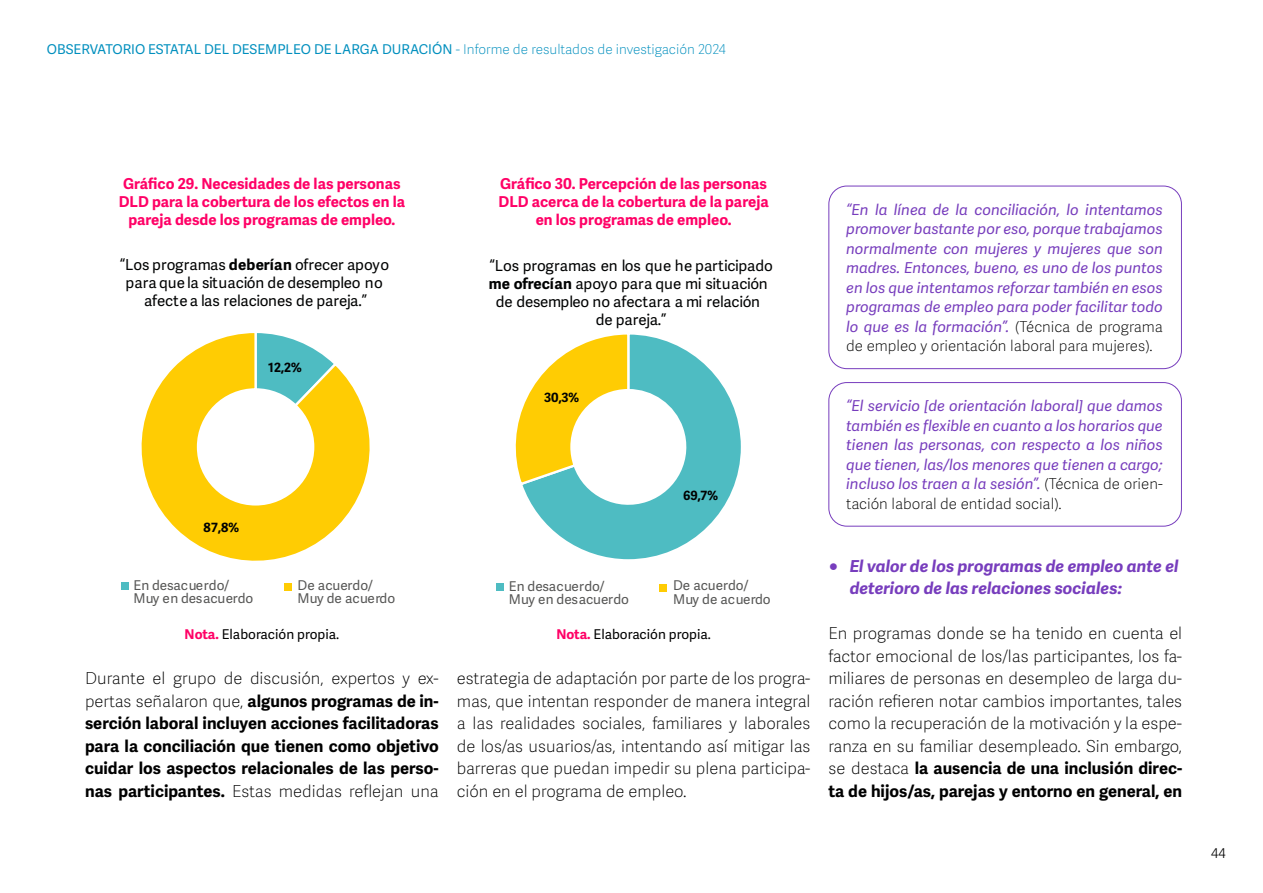
<style>
.page{position:relative;width:1263px;height:893px;background:#fff}
.page>*{position:absolute;margin:0;border:0;box-sizing:border-box;transform-origin:0 0}
.t1{font:100 16.5px/22.5px "Adelle Sans";color:#000;text-align:justify}
.t2{font:700 16.5px/22.5px "Adelle Sans";color:#000;text-align:justify}
.t3{font:italic 700 16.5px/22.5px "Adelle Sans";color:#773dbd}
.t4{font:15.15px/18.1px "Adelle Sans";color:#010202;text-align:center}
.t5{font:italic 15px/19.5px "Adelle Sans";color:#773dbd;text-align:justify}
.t6{font:700 15px/18px "Adelle Sans";color:#f06;text-align:center}
.t7{font:13.5px/13.2px "Adelle Sans";letter-spacing:.005em;color:#575756}
.t8{font:13.5px "Adelle Sans";color:#008fbe}
.t9{font:13.5px "Adelle Sans";color:#000}
.t10{font:300 13.5px "Adelle Sans";color:#000}
.t11{font:700 12.75px "Adelle Sans";letter-spacing:.01em;color:#010202}
.s1{font-weight:100}
.s2{font-weight:700}
.s3{font-weight:700;color:#f06}
.s4{font-weight:100;font-style:normal;color:#000}
.s5{font-weight:100;font-style:normal}
</style>
<div class="page">
<svg style="left:141px;top:333px;width:229px;height:228px"></svg>
<div style="left:121px;top:583px;width:7px;height:7px;background:#4ebcc2"></div>
<div style="left:284px;top:584px;width:7px;height:7px;background:#ffcc03"></div>
<div style="left:497px;top:583px;width:7px;height:8px;background:#4ebcc2"></div>
<div style="left:660px;top:584px;width:7px;height:8px;background:#ffcc03"></div>
<svg style="left:523px;top:334px;width:218px;height:226px"></svg>
<svg style="left:515px;top:334px;width:116px;height:153px"></svg>
<div style="left:828px;top:186px;width:354px;height:183px;border:1px solid #773dbd;border-radius:18px"></div>
<div style="left:828px;top:382px;width:354px;height:145px;border:1px solid #773dbd;border-radius:18px"></div>
<p class="t8" style="left:47px;top:41px;width:680px">OBSERVATORIO ESTATAL DEL DESEMPLEO DE LARGA DURACIÓN <span class="s1">- Informe de resultados de investigación 2024</span></p>
<p class="t6" style="left:119px;top:175px;width:288px">Gráfico 29. Necesidades de las personas<br>DLD para la cobertura de los efectos en la pareja desde los programas de empleo.</p>
<p class="t4" style="left:120px;top:256px;width:271px">“Los programas <span class="s2">deberían</span> ofrecer apoyo para quela situación de desempleo no afectea las relaciones de pareja.”</p>
<p class="t11" style="left:268px;top:360px;width:35px">12,2%</p>
<p class="t11" style="left:204px;top:520px;width:37px">87,8%</p>
<p class="t7" style="left:133px;top:579px;width:122px">En desacuerdo/<br>Muy en desacuerdo</p>
<p class="t7" style="left:297px;top:579px;width:99px">De acuerdo/<br>Muy de acuerdo</p>
<p class="t9" style="left:185px;top:626px;width:156px"><span class="s3">Nota.</span> Elaboración propia.</p>
<p class="t6" style="left:498px;top:175px;width:272px">Gráfico 30. Percepción de las personas<br>DLD acerca de la cobertura de la pareja en los programas de empleo.</p>
<p class="t4" style="left:489px;top:257px;width:286px">“Los programas en los que he participado <span class="s2">me ofrecían</span> apoyo para que mi situación de desempleo no afectara a mi relación de pareja.”</p>
<p class="t11" style="left:544px;top:389px;width:37px">30,3%</p>
<p class="t11" style="left:683px;top:488px;width:37px">69,7%</p>
<p class="t7" style="left:509px;top:580px;width:122px">En desacuerdo/<br>Muy en desacuerdo</p>
<p class="t7" style="left:673px;top:579px;width:99px">De acuerdo/<br>Muy de acuerdo</p>
<p class="t9" style="left:556px;top:626px;width:156px"><span class="s3">Nota.</span> Elaboración propia.</p>
<p class="t2" style="left:85px;top:667px;width:355px"><span class="s1">Durante el grupo de discusión, expertos y ex&shy;pertas señalaron que,</span> algunos programas de in&shy;serción laboral incluyen acciones facilitadoras para la conciliación que tienen como objetivo cuidar los aspectos relacionales de las perso&shy;nas participantes. <span class="s1">Estas medidas reflejan una</span></p>
<p class="t1" style="left:457px;top:667px;width:355px">estrategia de adaptación por parte de los progra&shy;mas, que intentan responder de manera integral a las realidades sociales, familiares y laborales de los/as usuarios/as, intentando así mitigar las barreras que puedan impedir su plena participa&shy;ción en el programa de empleo.</p>
<p class="t5" style="left:846px;top:200px;width:318px">“En la línea de la conciliación, lo intentamos promover bastante por eso, porque trabajamos normalmente con mujeres y mujeres que son madres. Entonces, bueno, es uno de los puntos en los que intentamos reforzar también en esos programas de empleo para poder facilitar todo lo que es la formación”. <span class="s4">(Técnica de programa de empleo y orientación laboral para mujeres).</span></p>
<p class="t5" style="left:846px;top:397px;width:318px">“El servicio [de orientación laboral] que damos también es flexible en cuanto a los horarios que tienen las personas, con respecto a los niños que tienen, las/los menores que tienen a cargo; incluso los traen a la sesión”. <span class="s4">(Técnica de orien&shy;tación laboral de entidad social).</span></p>
<p class="t3" style="left:850px;top:555px;width:330px;text-indent:-21px"><span class="s5">●</span> El valor de los programas de empleo ante el deterioro de las relaciones sociales:</p>
<p class="t1" style="left:828px;top:622px;width:355px">En programas donde se ha tenido en cuenta el factor emocional de los/las participantes, los fa&shy;miliares de personas en desempleo de larga du&shy;ración refieren notar cambios importantes, tales como la recuperación de la motivación y la espe&shy;ranza en su familiar desempleado. Sin embargo, se destaca <span class="s2">la ausencia de una inclusión direc&shy;ta de hijos/as, parejas y entorno en general, en</span></p>
<p class="t10" style="left:1211px;top:845px;width:16px">44</p>
</div>
